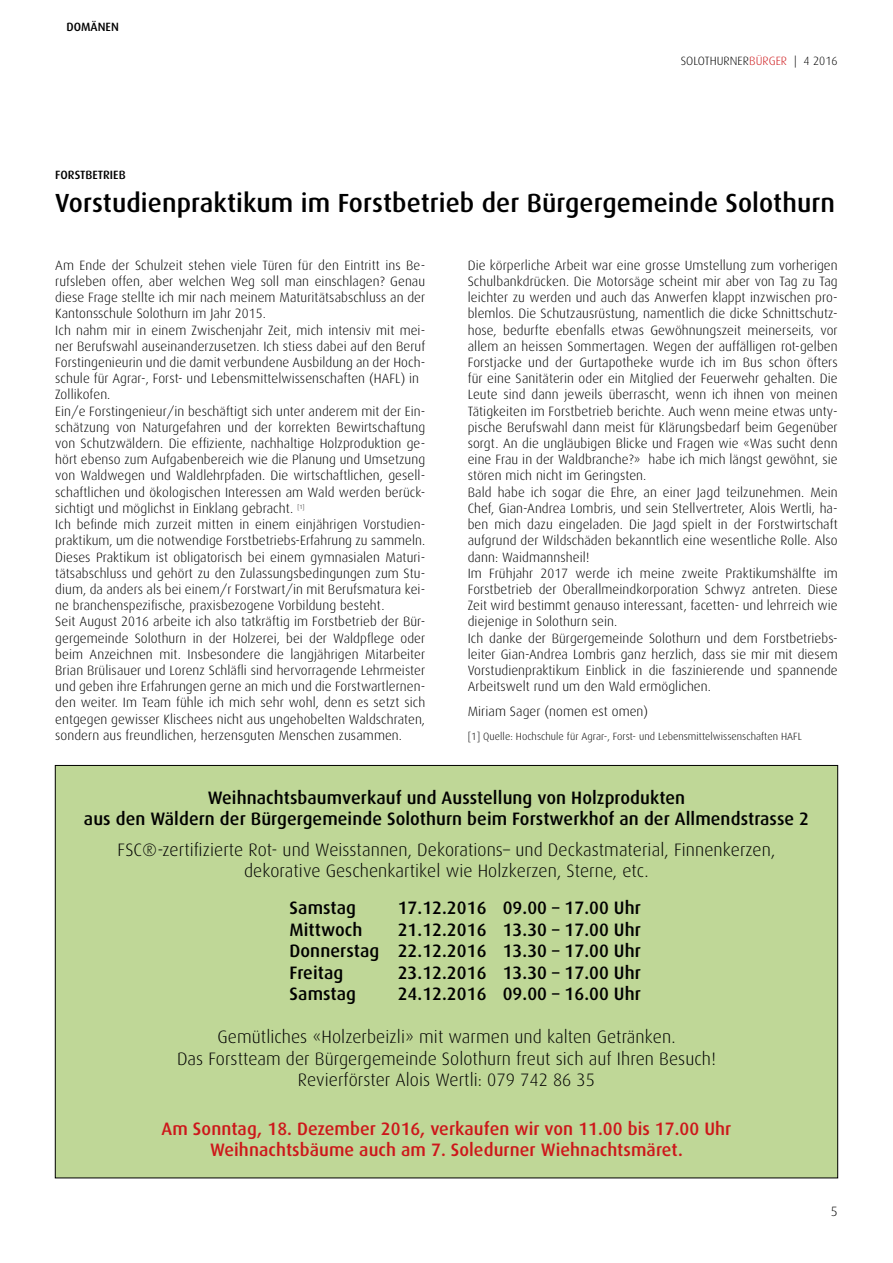
<style>
.page{position:relative;width:893px;height:1263px;background:#fff}
.page>*{position:absolute;margin:0;border:0;box-sizing:border-box;transform-origin:0 0}
.t1{font:500 26.25px "Dax";letter-spacing:.005em;color:#000}
.t2{font:500 18px/21.6px "Dax";letter-spacing:.005em;color:#000;text-align:center}
.t3{font:300 18px/21.6px "Dax";letter-spacing:.005em;color:#000;text-align:center}
.t4{font:500 18px/21.6px "Dax";letter-spacing:.005em;color:#cd171a;text-align:center}
.t5{font:300 13.5px/16.2px "Dax";letter-spacing:.005em;color:#000}
.t6{font:300 12px "Dax";letter-spacing:.005em;color:#000}
.t7{font:500 12px "Dax";color:#000}
.t8{font:300 10.5px "Dax";letter-spacing:.005em;color:#000}
.s1{color:#cd171a}
</style>
<div class="page">
<div style="left:55px;top:765px;width:783px;height:413px;background:#bfd797"></div>
<p class="t7" style="left:66px;top:21px;width:54px">DOMÄNEN</p>
<p class="t6" style="left:681px;top:54px;width:158px">SOLOTHURNER<span class="s1">BÜRGER</span> | 4 2016</p>
<p class="t7" style="left:55px;top:168px;width:72px">FORSTBETRIEB</p>
<h1 class="t1" style="left:55px;top:188px;width:781px">Vorstudienpraktikum im Forstbetrieb der Bürgergemeinde Solothurn</h1>
<p class="t5" style="left:55px;top:257px;width:371px">Am Ende der Schulzeit stehen viele Türen für den Eintritt ins Be&shy;rufsleben offen, aber welchen Weg soll man einschlagen? Genau diese Frage stellte ich mir nach meinem Maturitätsabschluss an der Kantonsschule Solothurn im Jahr 2015.<br>Ich nahm mir in einem Zwischenjahr Zeit, mich intensiv mit mei&shy;ner Berufswahl auseinanderzusetzen. Ich stiess dabei auf den Beruf Forstingenieurin und die damit verbundene Ausbildung an der Hoch&shy;schule für Agrar-, Forst- und Lebensmittelwissenschaften (HAFL) in Zollikofen.<br>Ein/e Forstingenieur/in beschäftigt sich unter anderem mit der Ein&shy;schätzung von Naturgefahren und der korrekten Bewirtschaftung von Schutzwäldern. Die effiziente, nachhaltige Holzproduktion ge&shy;hört ebenso zum Aufgabenbereich wie die Planung und Umsetzung von Waldwegen und Waldlehrpfaden. Die wirtschaftlichen, gesell&shy;schaftlichen und ökologischen Interessen am Wald werden berück&shy;sichtigt und möglichst in Einklang gebracht. <sup>[1]<br></sup>Ich befinde mich zurzeit mitten in einem einjährigen Vorstudien&shy;praktikum, um die notwendige Forstbetriebs-Erfahrung zu sammeln.<br>Dieses Praktikum ist obligatorisch bei einem gymnasialen Maturi&shy;tätsabschluss und gehört zu den Zulassungsbedingungen zum Stu&shy;dium, da anders als bei einem/r Forstwart/in mit Berufsmatura kei&shy;ne branchenspezifische, praxisbezogene Vorbildung besteht.<br>Seit August 2016 arbeite ich also tatkräftig im Forstbetrieb der Bür&shy;gergemeinde Solothurn in der Holzerei, bei der Waldpflege oder beim Anzeichnen mit. Insbesondere die langjährigen Mitarbeiter Brian Brülisauer und Lorenz Schläfli sind hervorragende Lehrmeister und geben ihre Erfahrungen gerne an mich und die Forstwartlernen&shy;den weiter. Im Team fühle ich mich sehr wohl, denn es setzt sich entgegen gewisser Klischees nicht aus ungehobelten Waldschraten, sondern aus freundlichen, herzensguten Menschen zusammen.</p>
<p class="t5" style="left:468px;top:257px;width:371px">Die körperliche Arbeit war eine grosse Umstellung zum vorherigen Schulbankdrücken. Die Motorsäge scheint mir aber von Tag zu Tag leichter zu werden und auch das Anwerfen klappt inzwischen pro&shy;blemlos. Die Schutzausrüstung, namentlich die dicke Schnittschutz&shy;hose, bedurfte ebenfalls etwas Gewöhnungszeit meinerseits, vor allem an heissen Sommertagen. Wegen der auffälligen rot-gelben Forstjacke und der Gurtapotheke wurde ich im Bus schon öfters für eine Sanitäterin oder ein Mitglied der Feuerwehr gehalten. Die Leute sind dann jeweils überrascht, wenn ich ihnen von meinen Tätigkeiten im Forstbetrieb berichte. Auch wenn meine etwas unty&shy;pische Berufswahl dann meist für Klärungsbedarf beim Gegenüber sorgt. An die ungläubigen Blicke und Fragen wie «Was sucht denn eine Frau in der Waldbranche?» habe ich mich längst gewöhnt, sie stören mich nicht im Geringsten.<br>Bald habe ich sogar die Ehre, an einer Jagd teilzunehmen. Mein Chef, Gian-Andrea Lombris, und sein Stellvertreter, Alois Wertli, ha&shy;ben mich dazu eingeladen. Die Jagd spielt in der Forstwirtschaft aufgrund der Wildschäden bekanntlich eine wesentliche Rolle. Also dann: Waidmannsheil!<br>Im Frühjahr 2017 werde ich meine zweite Praktikumshälfte im Forstbetrieb der Oberallmeindkorporation Schwyz antreten. Diese Zeit wird bestimmt genauso interessant, facetten- und lehrreich wie diejenige in Solothurn sein.<br>Ich danke der Bürgergemeinde Solothurn und dem Forstbetriebs&shy;leiter Gian-Andrea Lombris ganz herzlich, dass sie mir mit diesem Vorstudienpraktikum Einblick in die faszinierende und spannende Arbeitswelt rund um den Wald ermöglichen.</p>
<p class="t5" style="left:468px;top:704px;width:182px">Miriam Sager (nomen est omen)</p>
<p class="t8" style="left:468px;top:731px;width:336px">[1] Quelle: Hochschule für Agrar-, Forst- und Lebensmittelwissenschaften HAFL</p>
<h2 class="t2" style="left:84px;top:787px;width:727px">Weihnachtsbaumverkauf und Ausstellung von Holzprodukten<br>aus den Wäldern der Bürgergemeinde Solothurn beim Forstwerkhof an der Allmendstrasse 2</h2>
<h2 class="t3" style="left:118px;top:839px;width:659px">FSC®-zertifizierte Rot- und Weisstannen, Dekorations– und Deckastmaterial, Finnenkerzen, dekorative Geschenkartikel wie Holzkerzen, Sterne, etc.</h2>
<h2 class="t2" style="left:290px;top:897px;width:68px">Samstag</h2>
<h2 class="t2" style="left:398px;top:897px;width:245px">17.12.2016 09.00 – 17.00 Uhr</h2>
<h2 class="t2" style="left:290px;top:919px;width:74px">Mittwoch</h2>
<h2 class="t2" style="left:290px;top:919px;width:353px;text-align:justify;text-indent:108px">21.12.2016 13.30 – 17.00 Uhr Donnerstag 22.12.2016 13.30 – 17.00 Uhr Freitag</h2>
<h2 class="t2" style="left:398px;top:962px;width:245px">23.12.2016 13.30 – 17.00 Uhr</h2>
<h2 class="t2" style="left:290px;top:983px;width:68px">Samstag</h2>
<h2 class="t2" style="left:398px;top:983px;width:245px">24.12.2016 09.00 – 16.00 Uhr</h2>
<h2 class="t3" style="left:177px;top:1026px;width:540px">Gemütliches «Holzerbeizli» mit warmen und kalten Getränken.<br>Das Forstteam der Bürgergemeinde Solothurn freut sich auf Ihren Besuch!<br>Revierförster Alois Wertli: 079 742 86 35</h2>
<h2 class="t4" style="left:162px;top:1118px;width:571px">Am Sonntag, 18. Dezember 2016, verkaufen wir von 11.00 bis 17.00 Uhr<br>Weihnachtsbäume auch am 7. Soledurner Wiehnachtsmäret.</h2>
<p class="t5" style="left:831px;top:1203px;width:8px">5</p>
</div>
